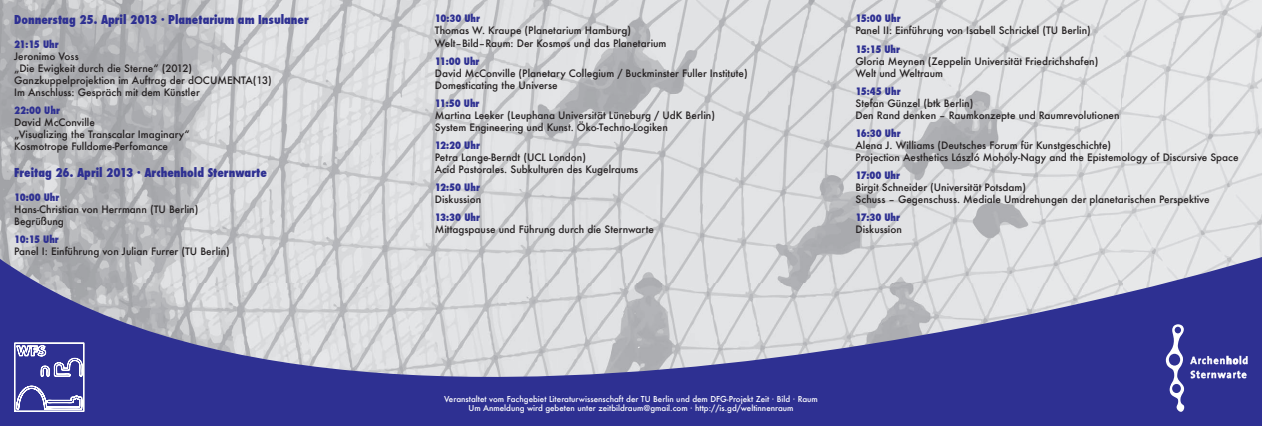
<style>
.page{position:relative;width:1262px;height:426px;background:#fff}
.page>*{position:absolute;margin:0;border:0;box-sizing:border-box;transform-origin:0 0}
.t1{font:800 condensed 12px "Futura";color:#2e3092}
.t2{font:500 10px/12px "Futura";color:#231f20}
.t3{font:500 8px/9.6px "Futura";color:#fff;text-align:center}
.s1{font-weight:800;font-stretch:condensed;color:#2e3092}
</style>
<div class="page">
<img style="left:0;top:0;width:1261px;height:256px">
<svg style="left:0;top:256px;width:1261px;height:169px;background:#8485b6"></svg>
<svg style="left:1164px;top:321px;width:83px;height:90px;background:#494ba0"></svg>
<svg style="left:14px;top:342px;width:70px;height:69px"></svg>
<p class="t1" style="left:14px;top:11px;width:296px">Donnerstag 25. April 2013 · Planetarium am Insulaner</p>
<p class="t2" style="left:14px;top:38px;width:259px"><span class="s1">21:15 Uhr<br></span>Jeronimo Voss<br>„Die Ewigkeit durch die Sterne“ (2012)<br>Ganzkuppelprojektion im Auftrag der dOCUMENTA(13)<br>Im Anschluss: Gespräch mit dem Künstler</p>
<p class="t2" style="left:14px;top:104px;width:177px"><span class="s1">22:00 Uhr<br></span>David McConville<br>„Visualizing the Transcalar Imaginary“<br>Kosmotrope Fulldome-Perfomance</p>
<p class="t1" style="left:14px;top:164px;width:254px">Freitag 26. April 2013 · Archenhold Sternwarte</p>
<p class="t2" style="left:14px;top:191px;width:186px"><span class="s1">10:00 Uhr<br></span>Hans-Christian von Herrmann (TU Berlin)<br>Begrüßung</p>
<p class="t2" style="left:14px;top:233px;width:217px"><span class="s1">10:15 Uhr<br></span>Panel I: Einführung von Julian Furrer (TU Berlin)</p>
<p class="t2" style="left:435px;top:13px;width:233px"><span class="s1">10:30 Uhr<br></span>Thomas W. Kraupe (Planetarium Hamburg)<br>Welt–Bild–Raum: Der Kosmos und das Planetarium</p>
<p class="t2" style="left:435px;top:55px;width:314px"><span class="s1">11:00 Uhr<br></span>David McConville (Planetary Collegium / Buckminster Fuller Institute)<br>Domesticating the Universe</p>
<p class="t2" style="left:435px;top:97px;width:282px"><span class="s1">11:50 Uhr<br></span>Martina Leeker (Leuphana Universität Lüneburg / UdK Berlin)<br>System Engineering und Kunst. Öko-Techno-Logiken</p>
<p class="t2" style="left:435px;top:139px;width:205px"><span class="s1">12:20 Uhr<br></span>Petra Lange-Berndt (UCL London)<br>Acid Pastorales. Subkulturen des Kugelraums</p>
<p class="t2" style="left:435px;top:181px;width:48px"><span class="s1">12:50 Uhr<br></span>Diskussion</p>
<p class="t2" style="left:435px;top:211px;width:221px"><span class="s1">13:30 Uhr<br></span>Mittagspause und Führung durch die Sternwarte</p>
<p class="t2" style="left:855px;top:13px;width:237px"><span class="s1">15:00 Uhr<br></span>Panel II: Einführung von Isabell Schrickel (TU Berlin)</p>
<p class="t2" style="left:855px;top:43px;width:244px"><span class="s1">15:15 Uhr<br></span>Gloria Meynen (Zeppelin Universität Friedrichshafen)<br>Welt und Weltraum</p>
<p class="t2" style="left:855px;top:85px;width:265px"><span class="s1">15:45 Uhr<br></span>Stefan Günzel (btk Berlin)<br>Den Rand denken – Raumkonzepte und Raumrevolutionen</p>
<p class="t2" style="left:855px;top:127px;width:384px"><span class="s1">16:30 Uhr<br></span>Alena J. Williams (Deutsches Forum für Kunstgeschichte)<br>Projection Aesthetics László Moholy-Nagy and the Epistemology of Discursive Space</p>
<p class="t2" style="left:855px;top:169px;width:355px"><span class="s1">17:00 Uhr<br></span>Birgit Schneider (Universität Potsdam)<br>Schuss – Gegenschuss. Mediale Umdrehungen der planetarischen Perspektive</p>
<p class="t2" style="left:855px;top:211px;width:48px"><span class="s1">17:30 Uhr<br></span>Diskussion</p>
<p class="t3" style="left:444px;top:393px;width:375px">Veranstaltet vom Fachgebiet Literaturwissenschaft der TU Berlin und dem DFG-Projekt Zeit · Bild · Raum<br>Um Anmeldung wird gebeten unter zeitbildraum@gmail.com · http://is.gd/weltinnenraum</p>
</div>
